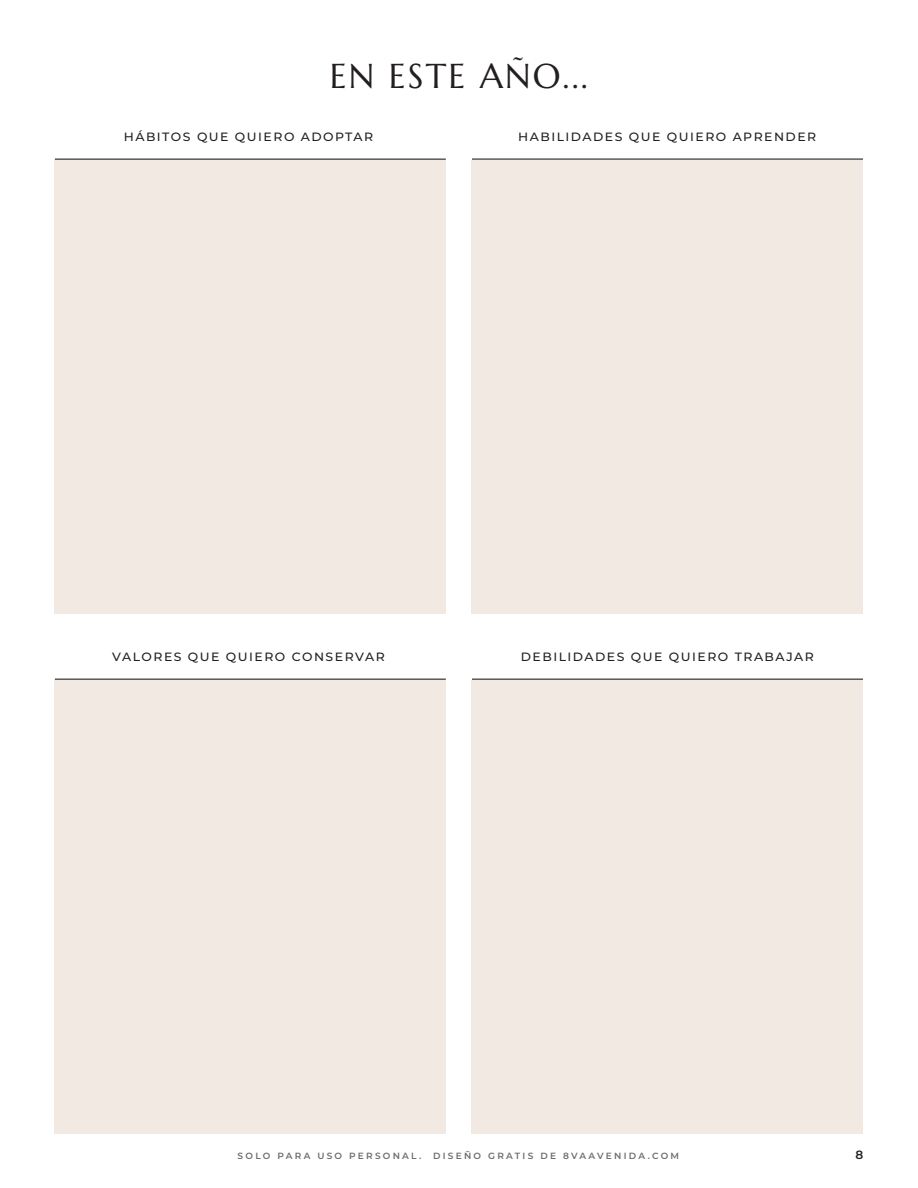
<style>
.page{position:relative;width:918px;height:1188px;background:#fff}
.page>*{position:absolute;margin:0;border:0;box-sizing:border-box;transform-origin:0 0}
.t1{font:34.5px "Marcellus";letter-spacing:.06em;color:#231f20}
.t2{font:500 12px "Montserrat";letter-spacing:.12em;color:#231f20;scale:1.04 1}
.t3{font:600 12px "Montserrat";color:#231f20}
.t4{font:600 9px "Montserrat";letter-spacing:.25em;color:#6c6d70}
</style>
<div class="page">
<div style="left:54px;top:160px;width:392px;height:454px;background:#f2eae2"></div>
<div style="left:472px;top:160px;width:391px;height:454px;background:#f2eae2"></div>
<div style="left:54px;top:680px;width:392px;height:454px;background:#f2eae2"></div>
<div style="left:472px;top:680px;width:391px;height:454px;background:#f2eae2"></div>
<hr style="left:55px;top:159px;width:391px;height:1px;background:#231f20">
<hr style="left:472px;top:159px;width:391px;height:1px;background:#231f20">
<hr style="left:55px;top:679px;width:391px;height:1px;background:#231f20">
<hr style="left:472px;top:679px;width:391px;height:1px;background:#231f20">
<p class="t1" style="left:330px;top:54px;width:260px">EN ESTE AÑO...</p>
<p class="t2" style="left:124px;top:128px;width:241px">HÁBITOS QUE QUIERO ADOPTAR</p>
<p class="t2" style="left:518px;top:128px;width:288px">HABILIDADES QUE QUIERO APRENDER</p>
<p class="t2" style="left:112px;top:648px;width:263px">VALORES QUE QUIERO CONSERVAR</p>
<p class="t2" style="left:521px;top:648px;width:283px">DEBILIDADES QUE QUIERO TRABAJAR</p>
<p class="t4" style="left:238px;top:1149px;width:185px">SOLO PARA USO PERSONAL.</p>
<p class="t4" style="left:433px;top:1149px;width:248px">DISEÑO GRATIS DE 8VAAVENIDA.COM</p>
<p class="t3" style="left:856px;top:1146px;width:9px">8</p>
</div>
